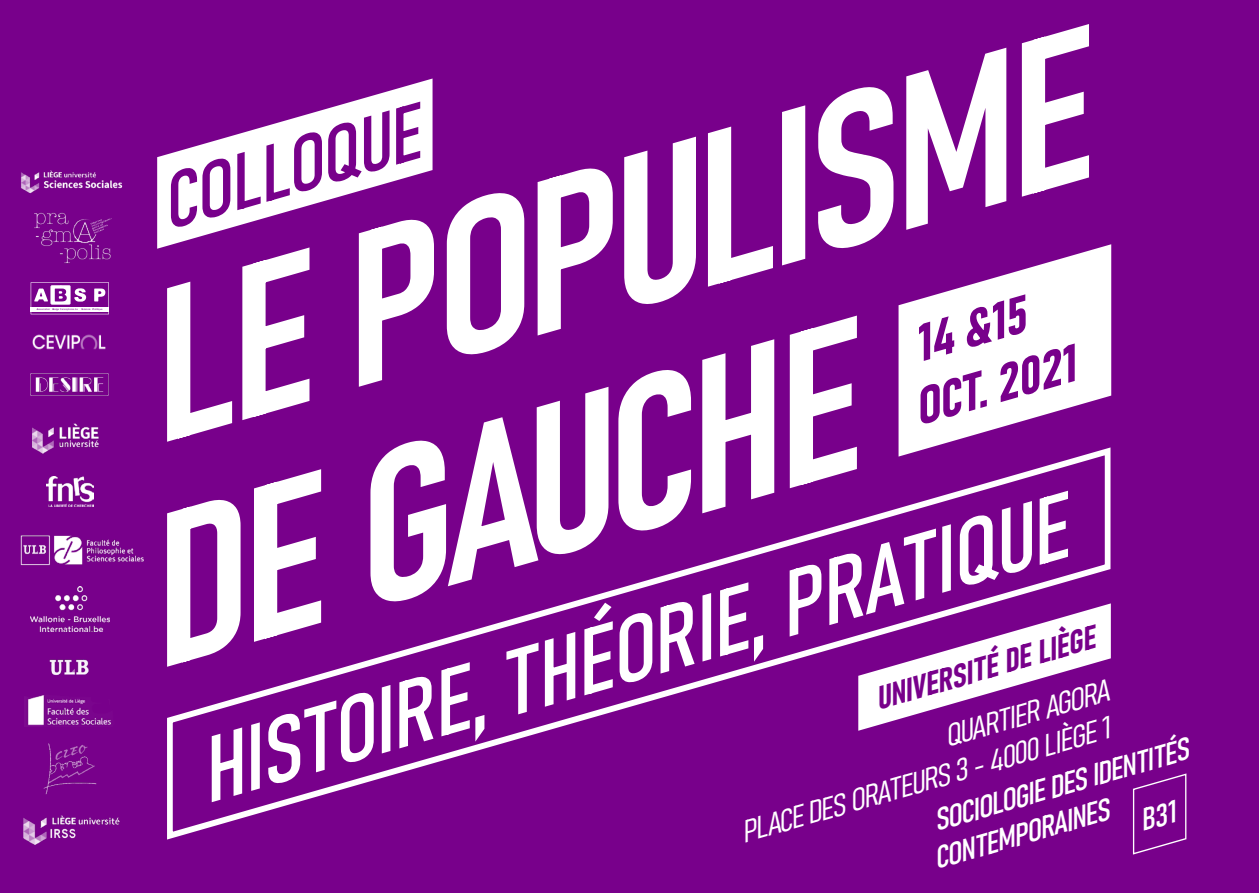
<style>
.page{position:relative;width:1259px;height:893px;background:#78008b}
.page>*{position:absolute;margin:0;border:0;box-sizing:border-box;transform-origin:0 0}
.t1{font:italic 207.6px/216.3px "Bahnschrift";color:#fff;scale:1.08 1}
.t2{font:italic 89.4px "Bahnschrift";color:#fff;scale:1.08 1}
.t3{font:italic 76.2px "Bahnschrift";color:#78008b;scale:1.08 1}
.t4{font:italic 50.7px "Bahnschrift";color:#78008b;scale:1.08 1}
.t5{font:italic 31.8px "Bahnschrift";color:#78008b;scale:1.08 1}
.t6{font:italic 30.3px "Bahnschrift";color:#fff;scale:1.08 1}
</style>
<div class="page">
<svg style="left:31px;top:282px;width:78px;height:32px"></svg>
<img style="left:32px;top:334px;width:74px;height:16px">
<img style="left:31px;top:374px;width:78px;height:22px">
<img style="left:46px;top:477px;width:48px;height:30px">
<img style="left:27px;top:695px;width:84px;height:31px">
<img style="left:32px;top:423px;width:67px;height:31px">
<img style="left:30px;top:587px;width:80px;height:44px">
<img style="left:34px;top:212px;width:78px;height:52px">
<svg style="left:167px;top:457px;width:944px;height:383px"></svg>
<svg style="left:157px;top:79px;width:275px;height:170px;fill:#fff"></svg>
<svg style="left:898px;top:244px;width:213px;height:213px;fill:#fff"></svg>
<img style="left:49px;top:659px;width:40px;height:17px">
<img style="left:20px;top:535px;width:124px;height:31px">
<img style="left:21px;top:543px;width:29px;height:15px">
<img style="left:21px;top:170px;width:102px;height:24px">
<img style="left:43px;top:743px;width:54px;height:52px">
<img style="left:23px;top:815px;width:97px;height:30px">
<svg style="left:1132px;top:773px;width:55px;height:82px"></svg>
<p class="t1" style="left:44px;top:274px;width:961px;rotate:-16deg">LE POPULISME<br>DE GAUCHE</p>
<p class="t3" style="left:144px;top:149px;width:247px;rotate:-16deg">COLLOQUE</p>
<p class="t4" style="left:902px;top:308px;width:107px;rotate:-16deg">14 &amp;15</p>
<p class="t4" style="left:902px;top:372px;width:154px;rotate:-16deg">OCT. 2021</p>
<p class="t2" style="left:180px;top:708px;width:833px;rotate:-16deg">HISTOIRE, THÉORIE, PRATIQUE</p>
<p class="t5" style="left:868px;top:676px;width:211px;rotate:-16deg">UNIVERSITÉ DE LIÈGE</p>
<p class="t6" style="left:927px;top:799px;width:246px;rotate:-16deg">SOCIOLOGIE DES IDENTITÉS</p>
<p class="t6" style="left:938px;top:715px;width:159px;rotate:-16deg">QUARTIER AGORA</p>
<p class="t6" style="left:734px;top:811px;width:355px;rotate:-16deg">PLACE DES ORATEURS 3 - 4000 LIÈGE 1</p>
<p class="t6" style="left:927px;top:837px;width:169px;rotate:-16deg">CONTEMPORAINES</p>
</div>
